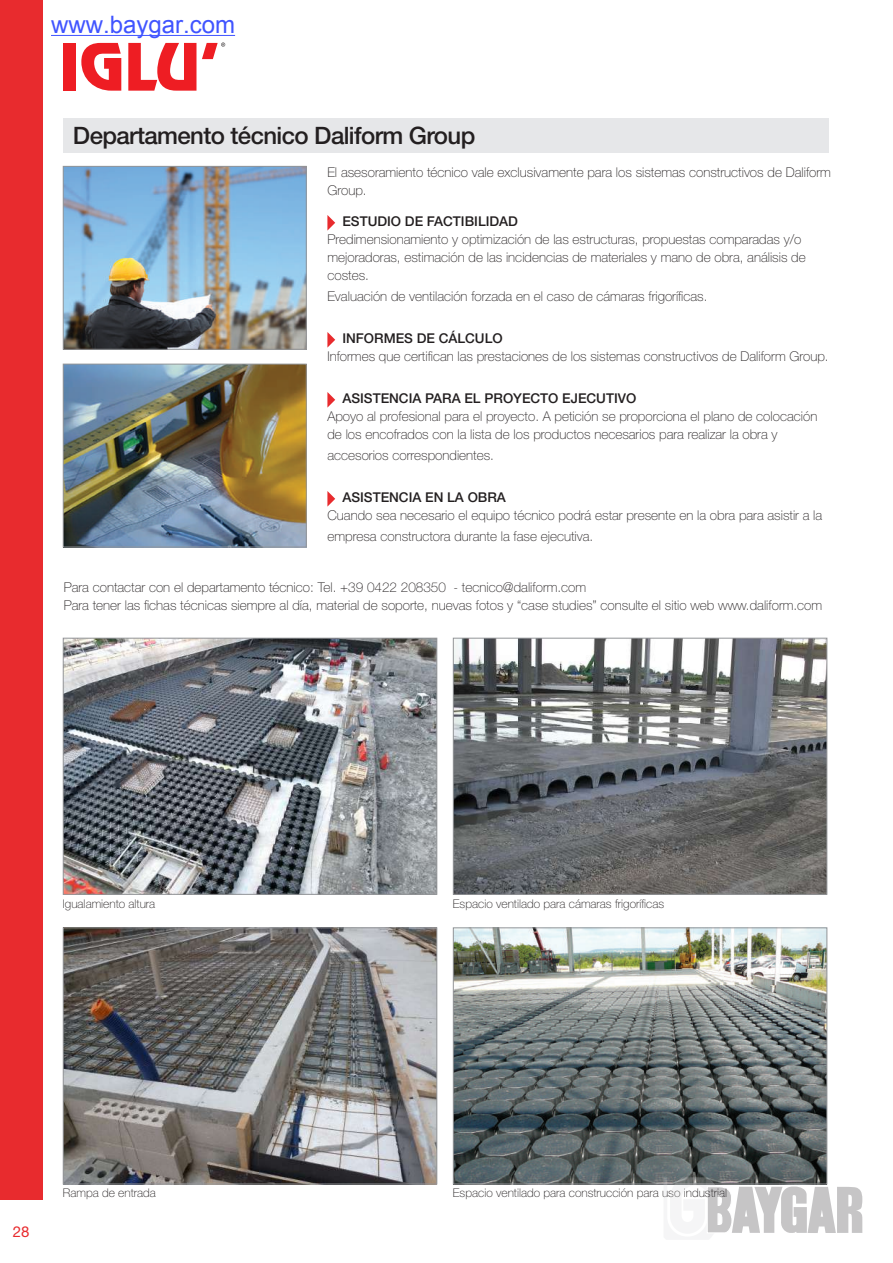
<style>
.page{position:relative;width:893px;height:1263px;background:#fff}
.page>*{position:absolute;margin:0;border:0;box-sizing:border-box;transform-origin:0 0}
.t1{font:500 24px "Helvetica Neue";letter-spacing:-.025em;color:#231f20}
.t2{font:24px "Arial";color:#4054ff}
.t3{font:15px "Helvetica Neue";color:#e82b2e}
.t4{font:100 13.5px/18px "Helvetica Neue";color:#231f20}
.t5{font:500 13.5px "Helvetica Neue";color:#231f20}
.t6{font:100 12px "Helvetica Neue";color:#231f20}
</style>
<div class="page">
<div style="left:0;top:0;width:43px;height:1199px;background:#e82b2e"></div>
<div style="left:63px;top:43px;width:13px;height:48px;background:#ee1d23"></div>
<svg style="left:81px;top:43px;width:40px;height:48px"></svg>
<svg style="left:128px;top:43px;width:68px;height:48px"></svg>
<svg style="left:202px;top:43px;width:23px;height:16px"></svg>
<div style="left:63px;top:118px;width:766px;height:34px;background:#e6e7e9"></div>
<img style="left:65px;top:168px;width:240px;height:180px">
<div style="left:63px;top:166px;width:244px;height:184px;border:1px solid #939598"></div>
<img style="left:65px;top:366px;width:240px;height:179px">
<div style="left:63px;top:364px;width:244px;height:183px;border:1px solid #939598"></div>
<img style="left:455px;top:640px;width:370px;height:253px">
<div style="left:453px;top:638px;width:374px;height:257px;border:1px solid #939598"></div>
<img style="left:455px;top:929px;width:370px;height:253px">
<div style="left:453px;top:927px;width:374px;height:257px;border:1px solid #939598"></div>
<img style="left:65px;top:640px;width:370px;height:253px">
<div style="left:63px;top:638px;width:374px;height:257px;border:1px solid #939598"></div>
<img style="left:65px;top:929px;width:370px;height:253px">
<div style="left:63px;top:927px;width:374px;height:257px;border:1px solid #939598"></div>
<svg style="left:327px;top:215px;width:8px;height:16px"></svg>
<svg style="left:327px;top:332px;width:8px;height:16px"></svg>
<svg style="left:327px;top:392px;width:8px;height:16px"></svg>
<svg style="left:327px;top:491px;width:8px;height:16px"></svg>
<hr style="left:51px;top:35px;width:184px;height:1px;background:#4054ff">
<svg style="left:663px;top:1177px;width:199px;height:56px"></svg>
<h1 class="t2" style="left:51px;top:9px;width:186px">www.baygar.com</h1>
<h1 class="t1" style="left:73px;top:121px;width:404px">Departamento técnico Daliform Group</h1>
<p class="t4" style="left:327px;top:163px;width:505px">El asesoramiento técnico vale exclusivamente para los sistemas constructivos de Daliform<br>Group.</p>
<p class="t5" style="left:342px;top:213px;width:177px">ESTUDIO DE FACTIBILIDAD</p>
<p class="t4" style="left:327px;top:230px;width:480px">Predimensionamiento y optimización de las estructuras, propuestas comparadas y/o mejoradoras, estimación de las incidencias de materiales y mano de obra, análisis de costes.</p>
<p class="t4" style="left:327px;top:287px;width:382px">Evaluación de ventilación forzada en el caso de cámaras frigoríficas.</p>
<p class="t5" style="left:342px;top:330px;width:162px">INFORMES DE CÁLCULO</p>
<p class="t4" style="left:327px;top:347px;width:503px">Informes que certifican las prestaciones de los sistemas constructivos de Daliform Group.</p>
<p class="t5" style="left:342px;top:390px;width:295px">ASISTENCIA PARA EL PROYECTO EJECUTIVO</p>
<p class="t4" style="left:327px;top:407px;width:491px">Apoyo al profesional para el proyecto. A petición se proporciona el plano de colocación de los encofrados con la lista de los productos necesarios para realizar la obra y</p>
<p class="t4" style="left:327px;top:446px;width:168px">accesorios correspondientes.</p>
<p class="t5" style="left:342px;top:489px;width:165px">ASISTENCIA EN LA OBRA</p>
<p class="t4" style="left:327px;top:505px;width:496px;line-height:21px">Cuando sea necesario el equipo técnico podrá estar presente en la obra para asistir a la empresa constructora durante la fase ejecutiva.</p>
<p class="t4" style="left:64px;top:578px;width:760px">Para contactar con el departamento técnico: Tel. +39 0422 208350 - tecnico@daliform.com<br>Para tener las fichas técnicas siempre al día, material de soporte, nuevas fotos y “case studies” consulte el sitio web www.daliform.com</p>
<p class="t6" style="left:63px;top:896px;width:94px">Igualamiento altura</p>
<p class="t3" style="left:13px;top:1223px;width:18px">28</p>
<p class="t6" style="left:63px;top:1186px;width:94px">Rampa de entrada</p>
<p class="t6" style="left:453px;top:896px;width:213px">Espacio ventilado para cámaras frigoríficas</p>
<p class="t6" style="left:453px;top:1186px;width:276px">Espacio ventilado para construcción para uso industrial</p>
</div>
